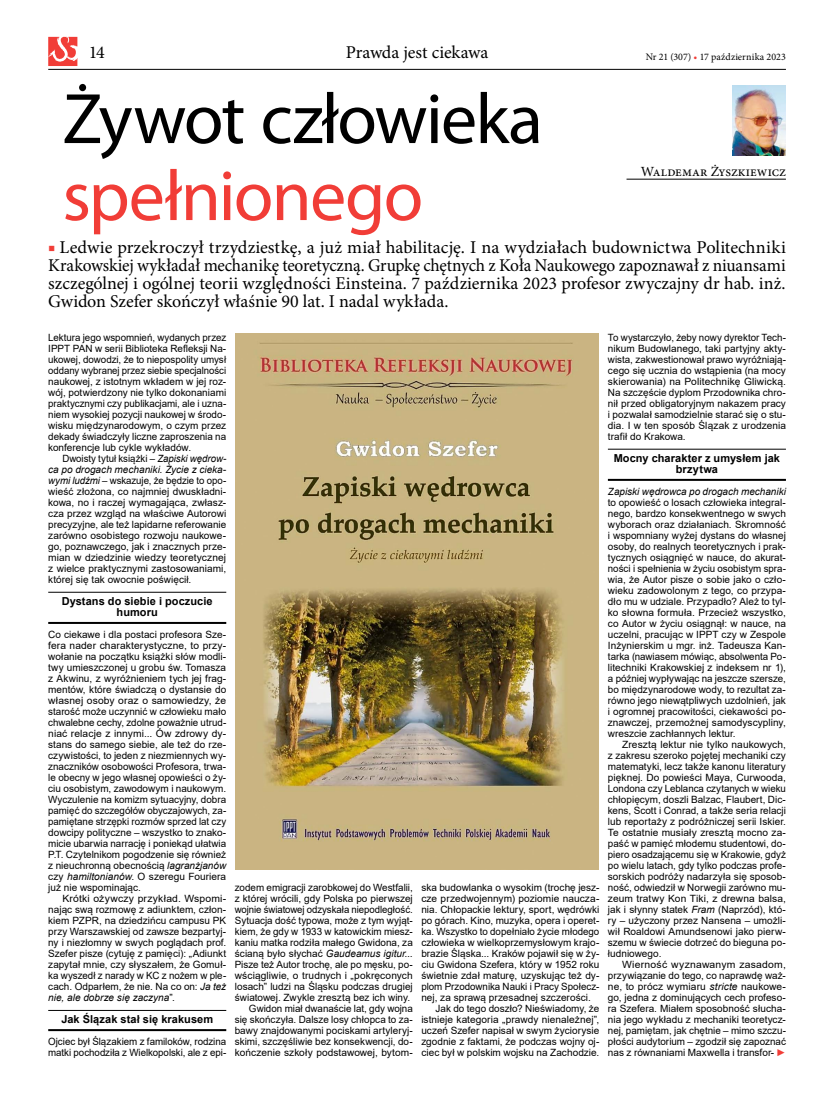
<style>
.page{position:relative;width:820px;height:1106px;background:#fff}
.page>*{position:absolute;margin:0;border:0;box-sizing:border-box;transform-origin:0 0}
.t1{font:72px "Myriad Pro";letter-spacing:-.025em;color:#000}
.t2{font:72px "Myriad Pro";letter-spacing:-.02em;color:#f13d37}
.t3{font:18px/18px "Minion Pro";letter-spacing:-.015em;color:#000;text-align:justify}
.t4{font:14px "Minion Pro";color:#000}
.t5{font:700 11px/11px "Arial";letter-spacing:.005em;color:#000;text-align:center}
.t6{font:10px/11px "Arial";color:#000;text-align:justify}
.t7{font:10px/11px "Arial";color:#000;text-align:justify;scale:1.04 1}
.t8{font:italic 10px "Arial";color:#000}
.t9{font:10px "Minion Pro";color:#000}
.s1{color:#f13d37}
.s2{font-style:italic}
.s3{font-style:italic;color:#f13d37}
</style>
<div class="page">
<hr style="left:48px;top:592px;width:178px;height:1px;background:#000">
<hr style="left:48px;top:622px;width:178px;height:2px;background:#000">
<hr style="left:48px;top:1010px;width:178px;height:1px;background:#000">
<hr style="left:48px;top:1029px;width:178px;height:2px;background:#000">
<hr style="left:607px;top:449px;width:178px;height:1px;background:#000">
<hr style="left:607px;top:479px;width:178px;height:2px;background:#000">
<img style="left:236px;top:333px;width:362px;height:536px">
<img style="left:732px;top:85px;width:53px;height:71px">
<hr style="left:626px;top:179px;width:159px;height:1px;background:#000">
<hr style="left:48px;top:69px;width:737px;height:1px;background:#000">
<svg style="left:48px;top:37px;width:29px;height:29px"></svg>
<h2 class="t3" style="left:89px;top:43px;width:18px">14</h2>
<h2 class="t3" style="left:345px;top:43px;width:144px">Prawda jest ciekawa</h2>
<p class="t9" style="left:645px;top:50px;width:142px">Nr 21 (307) <span class="s1">•</span> 17 października 2023</p>
<h1 class="t1" style="left:62px;top:74px;width:482px">Żywot człowieka</h1>
<h1 class="t2" style="left:62px;top:151px;width:362px">spełnionego</h1>
<p class="t3" style="left:48px;top:238px;width:739px"><span class="s1">■</span> Ledwie przekroczył trzydziestkę, a już miał habilitację. I na wydziałach budownictwa Politechniki Krakowskiej wykładał mechanikę teoretyczną. Grupkę chętnych z Koła Naukowego zapoznawał z niuansami szczególnej i ogólnej teorii względności Einsteina. 7 października 2023 profesor zwyczajny dr hab. inż.<br>Gwidon Szefer skończył właśnie 90 lat. I nadal wykłada.</p>
<h3 class="t4" style="left:640px;top:162px;width:147px">Waldemar Żyszkiewicz</h3>
<p class="t6" style="left:48px;top:332px;width:179px">Lektura jego wspomnień, wydanych przez IPPT PAN w serii Biblioteka Refleksji Na&shy;ukowej, dowodzi, że to niepospolity umysł oddany wybranej przez siebie specjalności naukowej, z istotnym wkładem w jej roz&shy;wój, potwierdzony nie tylko dokonaniami praktycznymi czy publikacjami, ale i uzna&shy;niem wysokiej pozycji naukowej w środo&shy;wisku międzynarodowym, o czym przez dekady świadczyły liczne zaproszenia na konferencje lub cykle wykładów.</p>
<p class="t6" style="left:48px;top:453px;width:179px;text-indent:14px">Dwoisty tytuł książki – <span class="s2">Zapiski wędrow&shy;ca po drogach mechaniki. Życie z cieka&shy;wymi ludźmi</span> – wskazuje, że będzie to opo&shy;wieść złożona, co najmniej dwuskładni&shy;kowa, no i raczej wymagająca, zwłasz&shy;cza przez wzgląd na właściwe Autorowi precyzyjne, ale też lapidarne referowanie zarówno osobistego rozwoju naukowe&shy;go, poznawczego, jak i znacznych prze&shy;mian w dziedzinie wiedzy teoretycznej z wielce praktycznymi zastosowaniami, której się tak owocnie poświęcił.</p>
<p class="t5" style="left:62px;top:596px;width:152px">Dystans do siebie i poczucie humoru</p>
<p class="t6" style="left:48px;top:629px;width:179px">Co ciekawe i dla postaci profesora Sze&shy;fera nader charakterystyczne, to przy&shy;wołanie na początku książki słów modli&shy;twy umieszczonej u grobu św. Tomasza z Akwinu, z wyróżnieniem tych jej frag&shy;mentów, które świadczą o dystansie do własnej osoby oraz o samowiedzy, że starość może uczynnić w człowieku mało chwalebne cechy, zdolne poważnie utrud&shy;niać relacje z innymi... Ów zdrowy dy&shy;stans do samego siebie, ale też do rze&shy;czywistości, to jeden z niezmiennych wy&shy;znaczników osobowości Profesora, trwa&shy;le obecny w jego własnej opowieści o ży&shy;ciu osobistym, zawodowym i naukowym.<br>Wyczulenie na komizm sytuacyjny, dobra pamięć do szczegółów obyczajowych, za&shy;pamiętane strzępki rozmów sprzed lat czy dowcipy polityczne – wszystko to znako&shy;micie ubarwia narrację i poniekąd ułatwia P.T. Czytelnikom pogodzenie się również z nieuchronną obecnością <span class="s2">lagranżjanów </span>czy <span class="s2">hamiltonianów</span>. O szeregu Fouriera już nie wspominając.</p>
<p class="t7" style="left:48px;top:893px;width:173px;text-indent:14px">Krótki ożywczy przykład. Wspomi&shy;nając swą rozmowę z adiunktem, człon&shy;kiem PZPR, na dziedzińcu campusu PK przy Warszawskiej od zawsze bezpartyj&shy;ny i niezłomny w swych poglądach prof.<br>Szefer pisze (cytuję z pamięci): „Adiunkt zapytał mnie, czy słyszałem, że Gomuł&shy;ka wyszedł z narady w KC z nożem w ple&shy;cach. Odparłem, że nie. Na co on: <span class="s2">Ja też nie, ale dobrze się zaczyna</span>”.</p>
<p class="t5" style="left:61px;top:1014px;width:153px">Jak Ślązak stał się krakusem</p>
<p class="t6" style="left:48px;top:1036px;width:179px">Ojciec był Ślązakiem z familoków, rodzina matki pochodziła z Wielkopolski, ale z epi-</p>
<p class="t6" style="left:235px;top:882px;width:179px;text-align:right">zodem emigracji zarobkowej do Westfalii, z której wrócili, gdy Polska po pierwszej wojnie światowej odzyskała niepodległość.<br>Sytuacja dość typowa, może z tym wyjąt&shy;kiem, że gdy w 1933 w katowickim miesz&shy;kaniu matka rodziła małego Gwidona, za ścianą było słychać <span class="s2">Gaudeamus igitur...<br></span>Pisze też Autor trochę, ale po męsku, po&shy;wściągliwie, o trudnych i „pokręconych losach” ludzi na Śląsku podczas drugiej światowej. Zwykle zresztą bez ich winy.<br>Gwidon miał dwanaście lat, gdy wojna się skończyła. Dalsze losy chłopca to za&shy;bawy znajdowanymi pociskami artyleryj&shy;skimi, szczęśliwie bez konsekwencji, do&shy;kończenie szkoły podstawowej, bytom-</p>
<p class="t6" style="left:421px;top:882px;width:179px">ska budowlanka o wysokim (trochę jesz-</p>
<p class="t6" style="left:421px;top:893px;width:179px">cze przedwojennym) poziomie naucza-</p>
<p class="t6" style="left:421px;top:904px;width:179px">nia. Chłopackie lektury, sport, wędrówki</p>
<p class="t6" style="left:421px;top:915px;width:179px">po górach. Kino, muzyka, opera i operet-</p>
<p class="t6" style="left:421px;top:926px;width:179px">ka. Wszystko to dopełniało życie młodego</p>
<p class="t6" style="left:421px;top:937px;width:179px">człowieka w wielkoprzemysłowym krajo-</p>
<p class="t6" style="left:421px;top:948px;width:179px">brazie Śląska... Kraków pojawił się w ży-</p>
<p class="t6" style="left:421px;top:959px;width:179px">ciu Gwidona Szefera, który w 1952 roku</p>
<p class="t6" style="left:421px;top:970px;width:179px">świetnie zdał maturę, uzyskując też dy-</p>
<p class="t6" style="left:421px;top:981px;width:179px">plom Przodownika Nauki i Pracy Społecz-</p>
<p class="t6" style="left:421px;top:992px;width:171px">nej, za sprawą przesadnej szczerości.</p>
<p class="t6" style="left:435px;top:1003px;width:165px">Jak do tego doszło? Nieświadomy, że</p>
<p class="t6" style="left:421px;top:1014px;width:179px">istnieje kategoria „prawdy nienależnej”,</p>
<p class="t6" style="left:421px;top:1025px;width:179px">uczeń Szefer napisał w swym życiorysie</p>
<p class="t6" style="left:421px;top:1036px;width:179px">zgodnie z faktami, że podczas wojny oj-</p>
<p class="t6" style="left:421px;top:1047px;width:179px">ciec był w polskim wojsku na Zachodzie.</p>
<p class="t6" style="left:607px;top:332px;width:179px">To wystarczyło, żeby nowy dyrektor Tech&shy;nikum Budowlanego, taki partyjny akty&shy;wista, zakwestionował prawo wyróżniają&shy;cego się ucznia do wstąpienia (na mocy skierowania) na Politechnikę Gliwicką.<br>Na szczęście dyplom Przodownika chro&shy;nił przed obligatoryjnym nakazem pracy i pozwalał samodzielnie starać się o stu&shy;dia. I w ten sposób Ślązak z urodzenia trafił do Krakowa.</p>
<p class="t5" style="left:613px;top:453px;width:168px">Mocny charakter z umysłem jak brzytwa</p>
<p class="t8" style="left:607px;top:485px;width:179px">Zapiski wędrowca po drogach mechaniki</p>
<p class="t6" style="left:607px;top:497px;width:179px">to opowieść o losach człowieka integral&shy;nego, bardzo konsekwentnego w swych wyborach oraz działaniach. Skromność i wspomniany wyżej dystans do własnej osoby, do realnych teoretycznych i prak&shy;tycznych osiągnięć w nauce, do akurat&shy;ności i spełnienia w życiu osobistym spra&shy;wia, że Autor pisze o sobie jako o czło&shy;wieku zadowolonym z tego, co przypa&shy;dło mu w udziale. Przypadło? Ależ to tyl&shy;ko słowna formuła. Przecież wszystko, co Autor w życiu osiągnął: w nauce, na uczelni, pracując w IPPT czy w Zespole Inżynierskim u mgr. inż. Tadeusza Kan&shy;tarka (nawiasem mówiąc, absolwenta Po&shy;litechniki Krakowskiej z indeksem nr 1), a później wypływając na jeszcze szersze, bo międzynarodowe wody, to rezultat za&shy;równo jego niewątpliwych uzdolnień, jak i ogromnej pracowitości, ciekawości po&shy;znawczej, przemożnej samodyscypliny, wreszcie zachłannych lektur.</p>
<p class="t6" style="left:607px;top:739px;width:179px;text-indent:14px">Zresztą lektur nie tylko naukowych, z zakresu szeroko pojętej mechaniki czy matematyki, lecz także kanonu literatury pięknej. Do powieści Maya, Curwooda, Londona czy Leblanca czytanych w wieku chłopięcym, doszli Balzac, Flaubert, Dic&shy;kens, Scott i Conrad, a także seria relacji lub reportaży z podróżniczej serii Iskier.<br>Te ostatnie musiały zresztą mocno za&shy;paść w pamięć młodemu studentowi, do&shy;piero osadzającemu się w Krakowie, gdyż po wielu latach, gdy tylko podczas profe&shy;sorskich podróży nadarzyła się sposob&shy;ność, odwiedził w Norwegii zarówno mu&shy;zeum tratwy Kon Tiki, z drewna balsa, jak i słynny statek <span class="s2">Fram</span> (Naprzód), któ&shy;ry – użyczony przez Nansena – umożli&shy;wił Roaldowi Amundsenowi jako pierw&shy;szemu w świecie dotrzeć do bieguna po&shy;łudniowego.</p>
<p class="t7" style="left:607px;top:959px;width:173px;text-indent:14px">Wierność wyznawanym zasadom, przywiązanie do tego, co naprawdę waż&shy;ne, to prócz wymiaru <span class="s2">stricte</span> naukowe&shy;go, jedna z dominujących cech profeso&shy;ra Szefera. Miałem sposobność słucha&shy;nia jego wykładu z mechaniki teoretycz&shy;nej, pamiętam, jak chętnie – mimo szczu&shy;płości audytorium – zgodził się zapoznać nas z równaniami Maxwella i transfor- <span class="s3">►</span></p>
</div>
